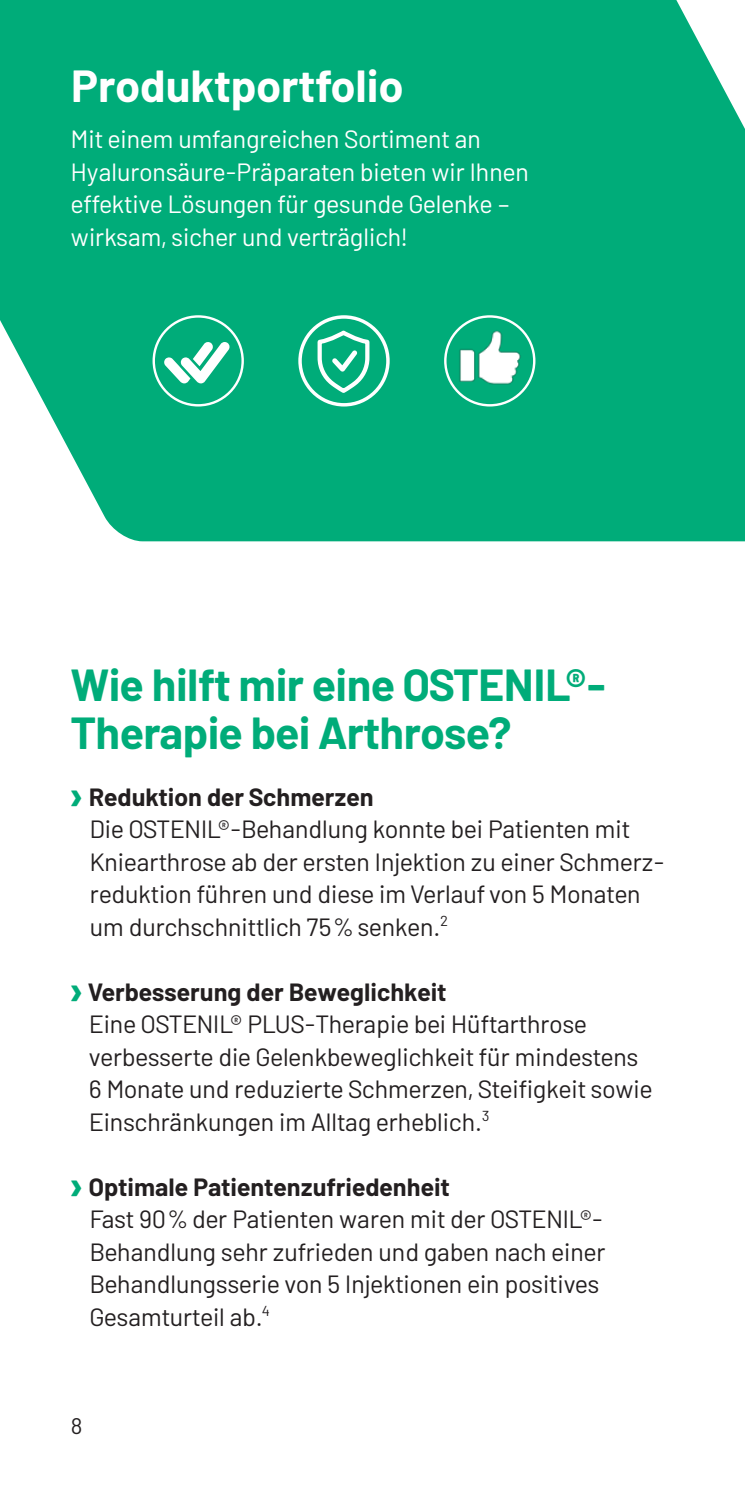
<style>
.page{position:relative;width:745px;height:1489px;background:#fff}
.page>*{position:absolute;margin:0;border:0;box-sizing:border-box;transform-origin:0 0}
.t1{font:700 45px/47.8px "Barlow";letter-spacing:-.01em;color:#00ac79}
.t2{font:700 45px "Barlow";color:#fff}
.t3{font:25px/32.5px "Barlow";color:#231f20}
.t4{font:25px/32.5px "Barlow";color:#fff}
.t5{font:22.5px "Barlow";color:#231f20}
.s1{font-weight:700;font-size:45px;color:#00ac79}
.s2{font-weight:700}
</style>
<div class="page">
<div style="left:0;top:0;width:744px;height:541px;background:#00ac79"></div>
<div style="left:154px;top:316px;width:88px;height:89px;background:#00ac79;border-radius:50%"></div>
<svg style="left:164px;top:342px;width:66px;height:41px"></svg>
<div style="left:152px;top:315px;width:92px;height:91px;border:2px solid #fff;border-radius:50%"></div>
<svg style="left:300px;top:317px;width:87px;height:88px;background:#1fb689"></svg>
<svg style="left:315px;top:333px;width:56px;height:63px"></svg>
<div style="left:298px;top:315px;width:91px;height:91px;border:3px solid #fff;border-radius:50%"></div>
<svg style="left:445px;top:316px;width:89px;height:89px"></svg>
<img style="left:454px;top:321px;width:71px;height:71px">
<div style="left:444px;top:315px;width:91px;height:91px;border:2px solid #fff;border-radius:50%"></div>
<h1 class="t2" style="left:71px;top:53px;width:334px">Produktportfolio</h1>
<p class="t4" style="left:71px;top:121px;width:459px">Mit einem umfangreichen Sortiment an Hyaluronsäure-Präparaten bieten wir Ihnen effektive Lösungen für gesunde Gelenke – wirksam, sicher und verträglich!</p>
<h1 class="t1" style="left:71px;top:657px;width:536px">Wie hilft mir eine OSTENIL®-<br>Therapie bei Arthrose?</h1>
<p class="t3" style="left:90px;top:778px;width:576px;text-indent:-21px"><span class="s1">›</span> <span class="s2">Reduktion der Schmerzen<br></span>Die OSTENIL®-Behandlung konnte bei Patienten mit Kniearthrose ab der ersten Injektion zu einer Schmerz&shy;reduktion führen und diese im Verlauf von 5 Monaten um durchschnittlich 75% senken.<sup>2</sup></p>
<p class="t3" style="left:89px;top:973px;width:564px;text-indent:-20px"><span class="s1">›</span> <span class="s2">Verbesserung der Beweglichkeit<br></span>Eine OSTENIL® PLUS-Therapie bei Hüftarthrose verbesserte die Gelenkbeweglichkeit für mindestens 6 Monate und reduzierte Schmerzen, Steifigkeit sowie Einschränkungen im Alltag erheblich.<sup>3</sup></p>
<p class="t3" style="left:90px;top:1168px;width:517px;text-indent:-21px"><span class="s1">›</span> <span class="s2">Optimale Patientenzufriedenheit<br></span>Fast 90% der Patienten waren mit der OSTENIL®- Behandlung sehr zufrieden und gaben nach einer Behandlungsserie von 5 Injektionen ein positives Gesamturteil ab.<sup>4</sup></p>
<p class="t5" style="left:71px;top:1409px;width:13px">8</p>
</div>
